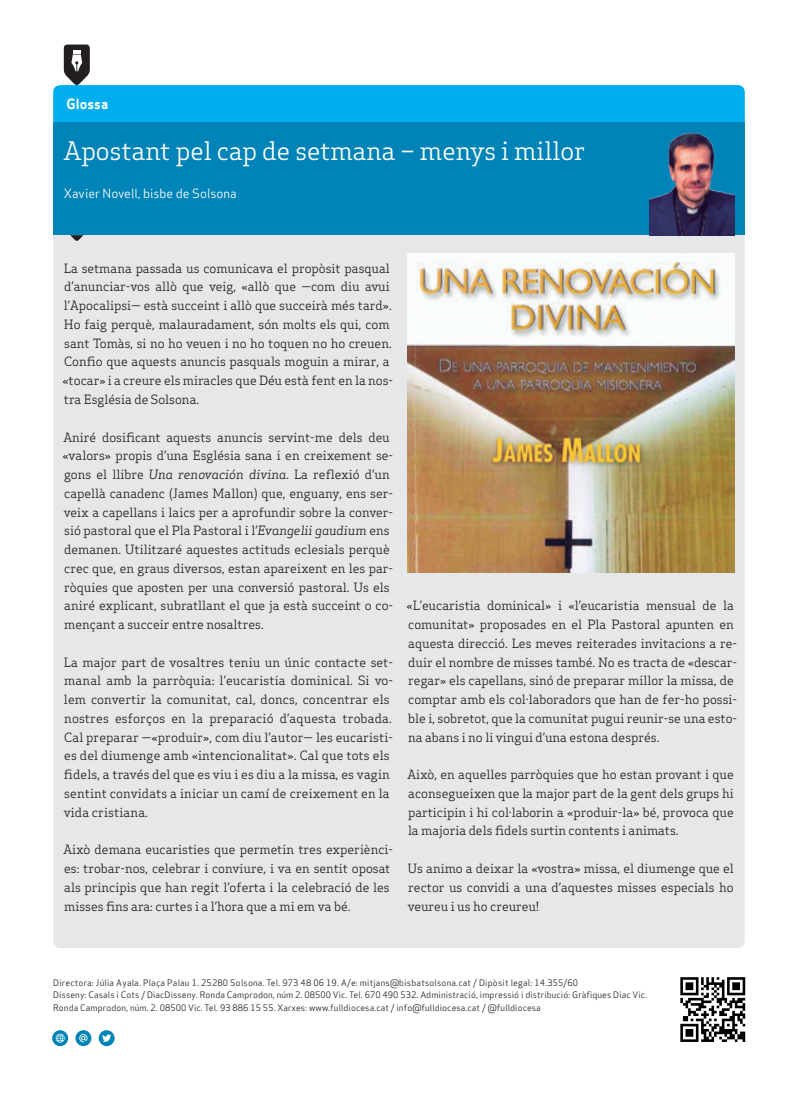
<style>
.page{position:relative;width:798px;height:1099px;background:#fff}
.page>*{position:absolute;margin:0;border:0;box-sizing:border-box;transform-origin:0 0}
.Subtitol_Secció{font:25px "Apex Serif";color:#fff}
.Titular_Secció_Petit{font:13.75px "Apex Sans Bold T";color:#fff}
.Text_General{font:12.5px/18.8px "Apex Serif";color:#231f20}
.Titulars{font:12.5px "Apex Sans Book T";color:#fff}
.Titulars-2{font:8.75px/12.5px "Apex Sans Book T";letter-spacing:.01em;color:#231f20}
.s1{font-style:italic}
</style>
<div class="page">
<div style="left:53px;top:235px;width:691px;height:713px;background:#e6e7e9"></div>
<img style="left:680px;top:977px;width:66px;height:65px">
<svg style="left:52px;top:1030px;width:16px;height:16px"></svg>
<svg style="left:56px;top:1033px;width:9px;height:9px"></svg>
<svg style="left:75px;top:1030px;width:16px;height:16px"></svg>
<svg style="left:79px;top:1033px;width:9px;height:9px"></svg>
<svg style="left:99px;top:1030px;width:16px;height:16px"></svg>
<svg style="left:102px;top:1034px;width:9px;height:8px"></svg>
<div style="left:53px;top:123px;width:691px;height:112px;background:#0083b6"></div>
<svg style="left:53px;top:45px;width:691px;height:78px"></svg>
<img style="left:649px;top:133px;width:84px;height:102px">
<img style="left:407px;top:254px;width:326px;height:319px">
<svg style="left:70px;top:235px;width:13px;height:7px"></svg>
<p class="Titular_Secció_Petit" style="left:67px;top:95px;width:43px">Glossa</p>
<p class="Subtitol_Secció" style="left:64px;top:135px;width:523px">Apostant pel cap de setmana – menys i millor</p>
<p class="Titulars" style="left:64px;top:185px;width:174px">Xavier Novell, bisbe de Solsona</p>
<p class="Text_General" style="left:62px;top:258px;width:332px">La setmana passada us comunicava el propòsit pasqual d’anunciar-vos allò que veig, «allò que —com diu avui l’Apocalipsi— està succeint i allò que succeirà més tard».<br>Ho faig perquè, malauradament, són molts els qui, com sant Tomàs, si no ho veuen i no ho toquen no ho creuen.<br>Confio que aquests anuncis pasquals moguin a mirar, a «tocar» i a creure els miracles que Déu està fent en la nos&shy;tra Església de Solsona.</p>
<p class="Text_General" style="left:62px;top:427px;width:332px">Aniré dosificant aquests anuncis servint-me dels deu «valors» propis d’una Església sana i en creixement se&shy;gons el llibre <span class="s1">Una renovación divina</span>. La reflexió d’un capellà canadenc (James Mallon) que, enguany, ens ser&shy;veix a capellans i laics per a aprofundir sobre la conver&shy;sió pastoral que el Pla Pastoral i l’<span class="s1">Evangelii gaudium</span> ens demanen. Utilitzaré aquestes actituds eclesials perquè crec que, en graus diversos, estan apareixent en les par&shy;ròquies que aposten per una conversió pastoral. Us els aniré explicant, subratllant el que ja està succeint o co&shy;mençant a succeir entre nosaltres.</p>
<p class="Text_General" style="left:64px;top:652px;width:331px">La major part de vosaltres teniu un únic contacte set&shy;manal amb la parròquia: l’eucaristia dominical. Si vo&shy;lem convertir la comunitat, cal, doncs, concentrar els nostres esforços en la preparació d’aquesta trobada.<br>Cal preparar —«produir», com diu l’autor— les eucaristi&shy;es del diumenge amb «intencionalitat». Cal que tots els fidels, a través del que es viu i es diu a la missa, es vagin sentint convidats a iniciar un camí de creixement en la vida cristiana.</p>
<p class="Text_General" style="left:63px;top:840px;width:331px">Això demana eucaristies que permetin tres experiènci&shy;es: trobar-nos, celebrar i conviure, i va en sentit oposat als principis que han regit l’oferta i la celebració de les misses fins ara: curtes i a l’hora que a mi em va bé.</p>
<p class="Text_General" style="left:406px;top:596px;width:332px">«L’eucaristia dominical» i «l’eucaristia mensual de la comunitat» proposades en el Pla Pastoral apunten en aquesta direcció. Les meves reiterades invitacions a re&shy;duir el nombre de misses també. No es tracta de «descar&shy;regar» els capellans, sinó de preparar millor la missa, de comptar amb els col·laboradors que han de fer-ho possi&shy;ble i, sobretot, que la comunitat pugui reunir-se una esto&shy;na abans i no li vingui d’una estona després.</p>
<p class="Text_General" style="left:407px;top:765px;width:328px;text-align:justify">Això, en aquelles parròquies que ho estan provant i que aconsegueixen que la major part de la gent dels grups hi participin i hi col·laborin a «produir-la» bé, provoca que la majoria dels fidels surtin contents i animats.</p>
<p class="Text_General" style="left:407px;top:858px;width:327px;text-align:justify">Us animo a deixar la «vostra» missa, el diumenge que el rector us convidi a una d’aquestes misses especials ho veureu i us ho creureu!</p>
<p class="Titulars-2" style="left:53px;top:976px;width:526px">Directora: Júlia Ayala. Plaça Palau 1. 25280 Solsona. Tel. 973 48 06 19. A/e: mitjans@bisbatsolsona.cat / Dipòsit legal: 14.355/60</p>
<p class="Titulars-2" style="left:53px;top:988px;width:595px">Disseny: Casals i Cots / DiacDisseny. Ronda Camprodon, núm 2. 08500 Vic. Tel. 670 490 532. Administració, impressió i distribució: Gràfiques Diac Vic.<br>Ronda Camprodon, núm. 2. 08500 Vic. Tel. 93 886 15 55. Xarxes: www.fulldiocesa.cat / info@fulldiocesa.cat / @fulldiocesa</p>
</div>
